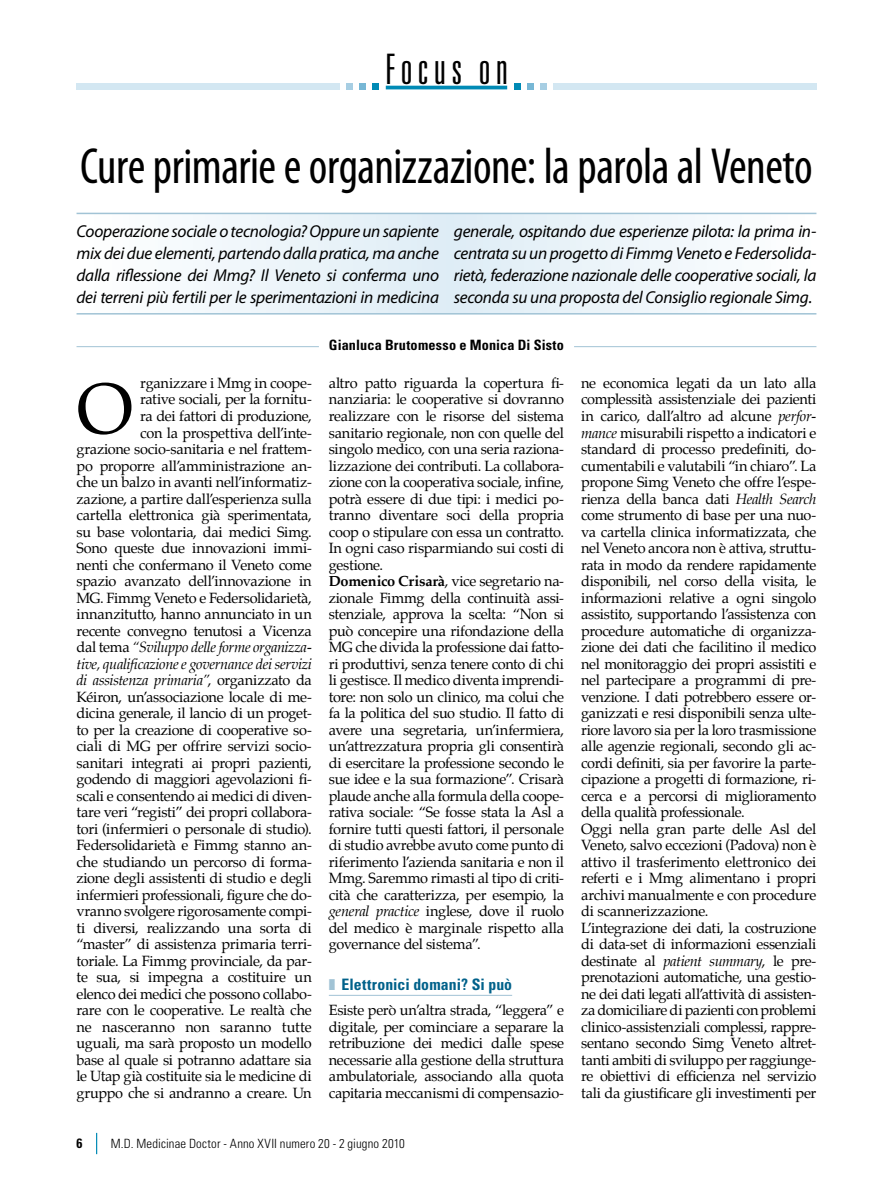
<style>
.page{position:relative;width:893px;height:1191px;background:#fff}
.page>*{position:absolute;margin:0;border:0;box-sizing:border-box;transform-origin:0 0}
.t1{font:72px "Palatino";color:#000}
.t2{font:condensed 51px "Myriad Pro";letter-spacing:-.01em;color:#000;scale:.95 1}
.t3{font:300 ultra-condensed 42px "Univers";color:#000}
.t4{font:italic 17.25px/21.8px "Myriad Pro";letter-spacing:-.02em;color:#000;text-align:justify}
.t5{font:700 condensed 15.75px "Univers";letter-spacing:.005em;color:#00618a}
.t6{font:14.55px/16.5px "Palatino";letter-spacing:-.02em;color:#000}
.t7{font:700 condensed 14.25px "Univers";letter-spacing:.01em;color:#000}
.t8{font:700 condensed 13.5px "Univers";color:#000}
.t9{font:300 condensed 12.75px "Univers";letter-spacing:.015em;color:#000}
.s1{font-style:italic}
.s2{font-weight:700}
.s3{color:#a1c3d5}
</style>
<div class="page">
<hr style="left:386px;top:86px;width:121px;height:3px;background:#008ab5">
<svg style="left:372px;top:83px;width:6px;height:6px"></svg>
<div style="left:359px;top:83px;width:7px;height:6px;background:#77b7d5"></div>
<svg style="left:347px;top:83px;width:6px;height:6px"></svg>
<div style="left:77px;top:83px;width:263px;height:6px;background:#d3e7f2"></div>
<svg style="left:540px;top:83px;width:6px;height:6px"></svg>
<div style="left:527px;top:83px;width:7px;height:6px;background:#77b7d5"></div>
<div style="left:514px;top:83px;width:7px;height:6px;background:#008ab5"></div>
<div style="left:553px;top:83px;width:263px;height:6px;background:#d3e7f2"></div>
<svg style="left:96px;top:1132px;width:1px;height:22px"></svg>
<hr style="left:329px;top:995px;width:183px;height:1px;background:#a1c3d5">
<svg style="left:77px;top:214px;width:739px;height:99px"></svg>
<hr style="left:77px;top:213px;width:739px;height:1px;background:#a1c3d5">
<hr style="left:77px;top:313px;width:739px;height:1px;background:#a1c3d5">
<hr style="left:77px;top:346px;width:242px;height:1px;background:#a1c3d5">
<hr style="left:574px;top:346px;width:242px;height:1px;background:#a1c3d5">
<h3 class="t3" style="left:385px;top:47px;width:124px">Focus on</h3>
<h2 class="t2" style="left:80px;top:135px;width:773px">Cure primarie e organizzazione: la parola al Veneto</h2>
<p class="t4" style="left:77px;top:220px;width:364px">Cooperazione sociale o tecnologia? Oppure un sapiente mix dei due elementi, partendo dalla pratica, ma anche dalla riflessione dei Mmg? Il Veneto si conferma uno dei terreni più fertili per le sperimentazioni in medicina</p>
<p class="t4" style="left:454px;top:220px;width:364px">generale, ospitando due esperienze pilota: la prima in&shy;centrata su un progetto di Fimmg Veneto e Federsolida&shy;rietà, federazione nazionale delle cooperative sociali, la seconda su una proposta del Consiglio regionale Simg.</p>
<p class="t7" style="left:329px;top:336px;width:237px">Gianluca Brutomesso e Monica Di Sisto</p>
<p class="t6" style="left:77px;top:376px;width:237px;text-align:right">rganizzare i Mmg in coope-<br>rative sociali, per la fornitu-<br>ra dei fattori di produzione,<br>con la prospettiva dell’inte-<br>grazione socio-sanitaria e nel frattem&shy;po proporre all’amministrazione an&shy;che un balzo in avanti nell’informatiz&shy;zazione, a partire dall’esperienza sulla cartella elettronica già sperimentata, su base volontaria, dai medici Simg.<br>Sono queste due innovazioni immi&shy;nenti che confermano il Veneto come spazio avanzato dell’innovazione in MG. Fimmg Veneto e Federsolidarietà, innanzitutto, hanno annunciato in un recente convegno tenutosi a Vicenza dal tema <span class="s1">“Sviluppo delle forme organizza&shy;tive, qualificazione e governance dei servizi di assistenza primaria”</span>, organizzato da Kéiron, un’associazione locale di me&shy;dicina generale, il lancio di un proget&shy;to per la creazione di cooperative so&shy;ciali di MG per offrire servizi socio&shy;sanitari integrati ai propri pazienti, godendo di maggiori agevolazioni fi&shy;scali e consentendo ai medici di diven&shy;tare veri “registi” dei propri collabora&shy;tori (infermieri o personale di studio).<br>Federsolidarietà e Fimmg stanno an&shy;che studiando un percorso di forma&shy;zione degli assistenti di studio e degli infermieri professionali, figure che do&shy;vranno svolgere rigorosamente compi&shy;ti diversi, realizzando una sorta di “master” di assistenza primaria terri&shy;toriale. La Fimmg provinciale, da par&shy;te sua, si impegna a costituire un elenco dei medici che possono collabo&shy;rare con le cooperative. Le realtà che ne nasceranno non saranno tutte uguali, ma sarà proposto un modello base al quale si potranno adattare sia le Utap già costituite sia le medicine di gruppo che si andranno a creare. Un</p>
<p class="t6" style="left:329px;top:376px;width:237px">altro patto riguarda la copertura fi&shy;nanziaria: le cooperative si dovranno realizzare con le risorse del sistema sanitario regionale, non con quelle del singolo medico, con una seria raziona&shy;lizzazione dei contributi. La collabora&shy;zione con la cooperativa sociale, infine, potrà essere di due tipi: i medici po&shy;tranno diventare soci della propria coop o stipulare con essa un contratto.<br>In ogni caso risparmiando sui costi di gestione.<br><span class="s2">Domenico Crisarà</span>, vice segretario na&shy;zionale Fimmg della continuità assi&shy;stenziale, approva la scelta: “Non si può concepire una rifondazione della MG che divida la professione dai fatto&shy;ri produttivi, senza tenere conto di chi li gestisce. Il medico diventa imprendi&shy;tore: non solo un clinico, ma colui che fa la politica del suo studio. Il fatto di avere una segretaria, un’infermiera, un’attrezzatura propria gli consentirà di esercitare la professione secondo le sue idee e la sua formazione”. Crisarà plaude anche alla formula della coope&shy;rativa sociale: “Se fosse stata la Asl a fornire tutti questi fattori, il personale di studio avrebbe avuto come punto di riferimento l’azienda sanitaria e non il Mmg. Saremmo rimasti al tipo di criti&shy;cità che caratterizza, per esempio, la <span class="s1">general practice</span> inglese, dove il ruolo del medico è marginale rispetto alla governance del sistema”.</p>
<h1 class="t1" style="left:77px;top:362px;width:58px">O</h1>
<p class="t5" style="left:329px;top:974px;width:185px"><span class="s3">❚</span> Elettronici domani? Si può</p>
<p class="t6" style="left:329px;top:1003px;width:237px;text-align:justify">Esiste però un’altra strada, “leggera” e digitale, per cominciare a separare la retribuzione dei medici dalle spese necessarie alla gestione della struttura ambulatoriale, associando alla quota capitaria meccanismi di compensazio-</p>
<p class="t8" style="left:77px;top:1135px;width:7px">6</p>
<p class="t9" style="left:111px;top:1136px;width:296px">M.D. Medicinae Doctor - Anno XVII numero 20 - 2 giugno 2010</p>
<p class="t6" style="left:581px;top:376px;width:237px">ne economica legati da un lato alla complessità assistenziale dei pazienti in carico, dall’altro ad alcune <span class="s1">perfor&shy;mance</span> misurabili rispetto a indicatori e standard di processo predefiniti, do&shy;cumentabili e valutabili “in chiaro”. La propone Simg Veneto che offre l’espe&shy;rienza della banca dati <span class="s1">Health Search </span>come strumento di base per una nuo&shy;va cartella clinica informatizzata, che nel Veneto ancora non è attiva, struttu&shy;rata in modo da rendere rapidamente disponibili, nel corso della visita, le informazioni relative a ogni singolo assistito, supportando l’assistenza con procedure automatiche di organizza&shy;zione dei dati che facilitino il medico nel monitoraggio dei propri assistiti e nel partecipare a programmi di pre&shy;venzione. I dati potrebbero essere or&shy;ganizzati e resi disponibili senza ulte&shy;riore lavoro sia per la loro trasmissione alle agenzie regionali, secondo gli ac&shy;cordi definiti, sia per favorire la parte&shy;cipazione a progetti di formazione, ri&shy;cerca e a percorsi di miglioramento della qualità professionale.<br>Oggi nella gran parte delle Asl del Veneto, salvo eccezioni (Padova) non è attivo il trasferimento elettronico dei referti e i Mmg alimentano i propri archivi manualmente e con procedure di scannerizzazione.<br>L’integrazione dei dati, la costruzione di data-set di informazioni essenziali destinate al <span class="s1">patient summary</span>, le pre&shy;prenotazioni automatiche, una gestio&shy;ne dei dati legati all’attività di assisten&shy;za domiciliare di pazienti con problemi clinico-assistenziali complessi, rappre&shy;sentano secondo Simg Veneto altret&shy;tanti ambiti di sviluppo per raggiunge&shy;re obiettivi di efficienza nel servizio tali da giustificare gli investimenti per</p>
</div>
